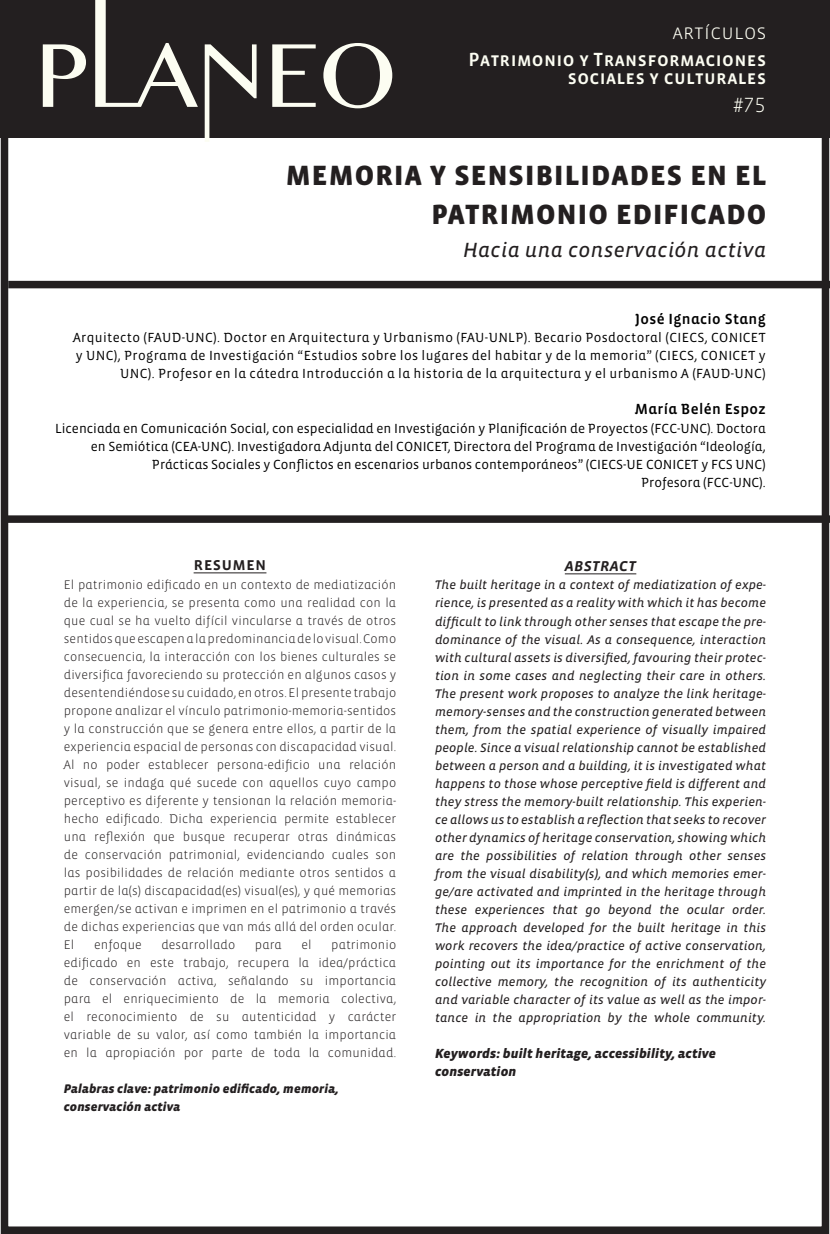
<style>
.page{position:relative;width:830px;height:1234px;background:#fff}
.page>*{position:absolute;margin:0;border:0;box-sizing:border-box;transform-origin:0 0}
.Titulos{font:900 28.5px/39px "Vista Sans";letter-spacing:.04em;color:#231f20;text-align:right}
.Titulos-2{font:21px "Vista Sans Alt Reg Ita";letter-spacing:.02em;color:#231f20}
.t1{font:21px "Vista Sans SC Light";letter-spacing:.02em;color:#fcfdf2}
.t2{font:300 21px "Vista Sans Alt";color:#fcfdf2}
.t3{font:19.5px "Vista Sans SC Med";letter-spacing:.02em;color:#fcfdf2}
.Texto{font:18px "Vista Sans SC Med Ita";letter-spacing:.01em;color:#231f20}
.Titulos-3{font:18px "Vista Sans SC Med";letter-spacing:.01em;color:#231f20}
.Autor_info{font:15px "Vista Sans Alt Med";letter-spacing:.025em;color:#000}
.Indice-Articulos{font:13.5px/18px "Vista Sans Alt";color:#000;text-align:right}
.Autor_info-2{font:13.5px/18px "Vista Sans Alt";letter-spacing:.025em;color:#000;text-align:right}
.Texto-2{font:italic 900 13.5px "Vista Sans";letter-spacing:.01em;color:#231f20}
.Titulos-4{font:300 12.75px/18px "Vista Sans Alt";letter-spacing:.01em;color:#231f20;text-align:justify}
.Texto-3{font:12.75px/18px "Vista Sans Alt Reg Ita";letter-spacing:.01em;color:#231f20;text-align:justify}
.Titulos-5{font:italic 900 12.75px/18px "Vista Sans";letter-spacing:.01em;color:#231f20}
</style>
<div class="page">
<div style="left:1px;top:1px;width:827px;height:1232px;border:8px solid #231f20"></div>
<div style="left:1px;top:0;width:828px;height:137px;background:#231f20"></div>
<div style="left:8px;top:281px;width:821px;height:7px;background:#231f20"></div>
<div style="left:4px;top:515px;width:825px;height:7px;background:#231f20"></div>
<svg style="left:43px;top:44px;width:43px;height:63px"></svg>
<svg style="left:272px;top:44px;width:43px;height:63px"></svg>
<svg style="left:323px;top:43px;width:69px;height:65px"></svg>
<svg style="left:95px;top:0;width:103px;height:107px"></svg>
<svg style="left:204px;top:44px;width:52px;height:98px"></svg>
<hr style="left:193px;top:572px;width:73px;height:1px;background:#231f20">
<hr style="left:564px;top:573px;width:72px;height:1px;background:#231f20">
<p class="t1" style="left:672px;top:22px;width:95px">artículos</p>
<p class="t3" style="left:468px;top:49px;width:299px">Patrimonio y Transformaciones</p>
<p class="t3" style="left:567px;top:67px;width:200px">sociales y culturales</p>
<p class="t2" style="left:732px;top:94px;width:34px">#75</p>
<p class="Titulos" style="left:286px;top:157px;width:482px">MEMORIA Y SENSIBILIDADES EN EL<br>PATRIMONIO EDIFICADO</p>
<p class="Titulos-2" style="left:463px;top:240px;width:304px">Hacia una conservación activa</p>
<p class="Autor_info" style="left:634px;top:311px;width:132px">José Ignacio Stang</p>
<p class="Autor_info-2" style="left:73px;top:329px;width:693px">Arquitecto (FAUD-UNC). Doctor en Arquitectura y Urbanismo (FAU-UNLP). Becario Posdoctoral (CIECS, CONICET y UNC), Programa de Investigación “Estudios sobre los lugares del habitar y de la memoria” (CIECS, CONICET y<br>UNC). Profesor en la cátedra Introducción a la historia de la arquitectura y el urbanismo A (FAUD-UNC)</p>
<p class="Autor_info" style="left:634px;top:401px;width:132px">María Belén Espoz</p>
<p class="Indice-Articulos" style="left:55px;top:420px;width:711px">Licenciada en Comunicación Social, con especialidad en Investigación y Planificación de Proyectos (FCC-UNC). Doctora en Semiótica (CEA-UNC). Investigadora Adjunta del CONICET, Directora del Programa de Investigación “Ideología,<br>Prácticas Sociales y Conflictos en escenarios urbanos contemporáneos” (CIECS-UE CONICET y FCS UNC)</p>
<p class="Indice-Articulos" style="left:640px;top:474px;width:126px">Profesora (FCC-UNC).</p>
<p class="Titulos-3" style="left:193px;top:555px;width:74px">resumen</p>
<p class="Titulos-4" style="left:64px;top:575px;width:334px">El patrimonio edificado en un contexto de mediatización de la experiencia, se presenta como una realidad con la que cual se ha vuelto difícil vincularse a través de otros sentidos que escapen a la predominancia de lo visual. Como consecuencia, la interacción con los bienes culturales se diversifica favoreciendo su protección en algunos casos y desentendiéndose su cuidado, en otros. El presente trabajo propone analizar el vínculo patrimonio-memoria-sentidos y la construcción que se genera entre ellos, a partir de la experiencia espacial de personas con discapacidad visual.<br>Al no poder establecer persona-edificio una relación visual, se indaga qué sucede con aquellos cuyo campo perceptivo es diferente y tensionan la relación memoria&shy;hecho edificado. Dicha experiencia permite establecer una reflexión que busque recuperar otras dinámicas de conservación patrimonial, evidenciando cuales son las posibilidades de relación mediante otros sentidos a partir de la(s) discapacidad(es) visual(es), y qué memorias emergen/se activan e imprimen en el patrimonio a través de dichas experiencias que van más allá del orden ocular.</p>
<p class="Titulos-4" style="left:64px;top:935px;width:12px">El</p>
<p class="Titulos-4" style="left:94px;top:935px;width:49px">enfoque</p>
<p class="Titulos-4" style="left:161px;top:935px;width:75px">desarrollado</p>
<p class="Titulos-4" style="left:255px;top:935px;width:28px">para</p>
<p class="Titulos-4" style="left:301px;top:935px;width:12px">el</p>
<p class="Titulos-4" style="left:64px;top:935px;width:334px;text-indent:267px">patrimonio edificado en este trabajo, recupera la idea/práctica de conservación activa, señalando su importancia para el enriquecimiento de la memoria colectiva, el reconocimiento de su autenticidad y carácter variable de su valor, así como también la importancia en la apropiación por parte de toda la comunidad.</p>
<p class="Titulos-5" style="left:64px;top:1079px;width:276px">Palabras clave: patrimonio edificado, memoria, conservación activa</p>
<p class="Texto" style="left:564px;top:556px;width:73px">abstract</p>
<p class="Texto-3" style="left:435px;top:576px;width:332px">The built heritage in a context of mediatization of expe&shy;rience, is presented as a reality with which it has become difficult to link through other senses that escape the pre&shy;dominance of the visual. As a consequence, interaction with cultural assets is diversified, favouring their protec&shy;tion in some cases and neglecting their care in others.<br>The present work proposes to analyze the link heritage&shy;memory-senses and the construction generated between them, from the spatial experience of visually impaired people. Since a visual relationship cannot be established between a person and a building, it is investigated what happens to those whose perceptive field is different and they stress the memory-built relationship. This experien&shy;ce allows us to establish a reflection that seeks to recover other dynamics of heritage conservation, showing which are the possibilities of relation through other senses from the visual disability(s), and which memories emer&shy;ge/are activated and imprinted in the heritage through these experiences that go beyond the ocular order.</p>
<p class="Texto-3" style="left:435px;top:918px;width:332px">The approach developed for the built heritage in this work recovers the idea/practice of active conservation, pointing out its importance for the enrichment of the collective memory, the recognition of its authenticity and variable character of its value as well as the impor&shy;tance in the appropriation by the whole community.</p>
<p class="Texto-2" style="left:435px;top:1046px;width:282px">Keywords: built heritage, accessibility, active</p>
<p class="Texto-2" style="left:435px;top:1064px;width:83px">conservation</p>
</div>
